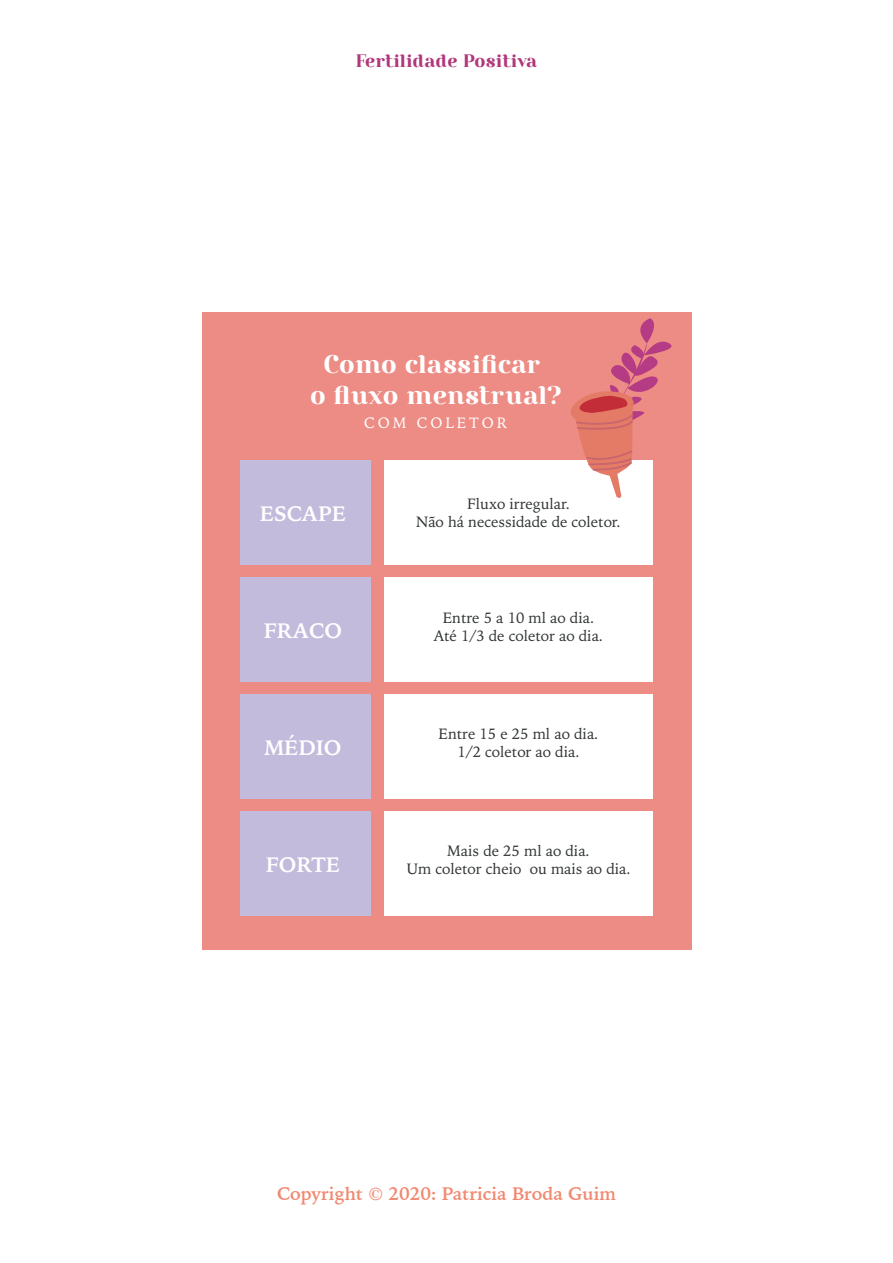
<style>
.page{position:relative;width:893px;height:1263px;background:#fff}
.page>*{position:absolute;margin:0;border:0;box-sizing:border-box;transform-origin:0 0}
.t1{font:25.5px/30.6px "Rosmatika";letter-spacing:-.005em;color:#fff;text-align:center}
.t2{font:700 21px "Iowan Old Style";color:#fff}
.Miolo{font:700 18px "Iowan Old Style BT Pro";color:#f18a72}
.t3{font:18px "Rosmatika";letter-spacing:-.005em;color:#b1377a}
.t4{font:15px/18px "Iowan Old Style";color:#303333;text-align:center}
.t5{font:15px "Iowan Old Style";letter-spacing:.2em;color:#fff}
</style>
<div class="page">
<div style="left:202px;top:312px;width:489px;height:638px;background:#ed8c85"></div>
<div style="left:240px;top:461px;width:131px;height:104px;background:#c3bbdc"></div>
<div style="left:384px;top:461px;width:269px;height:104px;background:#fff"></div>
<div style="left:240px;top:578px;width:131px;height:104px;background:#c3bbdc"></div>
<div style="left:384px;top:578px;width:269px;height:104px;background:#fff"></div>
<div style="left:240px;top:695px;width:131px;height:104px;background:#c3bbdc"></div>
<div style="left:384px;top:695px;width:269px;height:104px;background:#fff"></div>
<div style="left:240px;top:812px;width:131px;height:104px;background:#c3bbdc"></div>
<div style="left:384px;top:812px;width:269px;height:104px;background:#fff"></div>
<svg style="left:564px;top:318px;width:108px;height:180px"></svg>
<p class="t3" style="left:356px;top:51px;width:183px">Fertilidade Positiva</p>
<p class="t1" style="left:310px;top:349px;width:253px">Como classificar<br>o fluxo menstrual?</p>
<p class="t5" style="left:364px;top:409px;width:145px">COM COLETOR</p>
<p class="t2" style="left:260px;top:494px;width:88px">ESCAPE</p>
<p class="t4" style="left:416px;top:494px;width:206px">Fluxo irregular.<br>Não há necessidade de coletor.</p>
<p class="t2" style="left:264px;top:611px;width:80px">FRACO</p>
<p class="t4" style="left:434px;top:608px;width:171px">Entre 5 a 10 ml ao dia.<br>Até 1/3 de coletor ao dia.</p>
<p class="t2" style="left:264px;top:728px;width:79px">MÉDIO</p>
<p class="t4" style="left:439px;top:724px;width:161px">Entre 15 e 25 ml ao dia.<br>1/2 coletor ao dia.</p>
<p class="t2" style="left:266px;top:845px;width:76px">FORTE</p>
<p class="t4" style="left:406px;top:841px;width:226px">Mais de 25 ml ao dia.<br>Um coletor cheio ou mais ao dia.</p>
<p class="Miolo" style="left:277px;top:1182px;width:340px">Copyright © 2020: Patricia Broda Guim</p>
</div>
